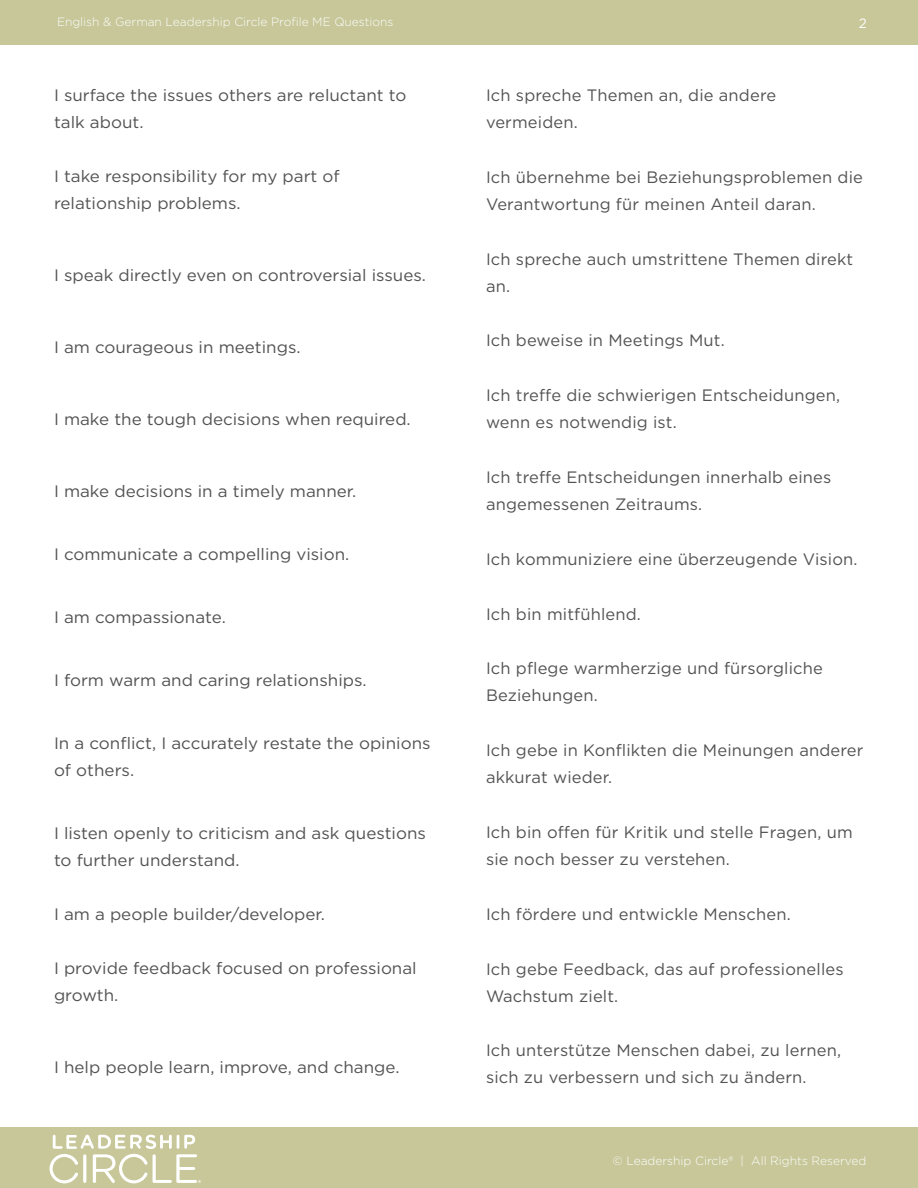
<style>
.page{position:relative;width:918px;height:1188px;background:#fff}
.page>*{position:absolute;margin:0;border:0;box-sizing:border-box;transform-origin:0 0}
.Paragraph_Body_Chine{font:16.5px/27px "Gotham";letter-spacing:.01em;color:#535353}
.paragraph_body{font:16.5px/27px "Gotham";color:#535353}
.t1{font:13.5px "Gotham";color:#fff}
.t2{font:300 12px "Gotham";color:#feffff}
</style>
<div class="page">
<div style="left:0;top:1128px;width:918px;height:60px;background:#c7c799"></div>
<div style="left:0;top:0;width:918px;height:44px;background:#c7c799"></div>
<svg style="left:50px;top:1135px;width:151px;height:48px"></svg>
<p class="t2" style="left:57px;top:15px;width:338px">English &amp; German Leadership Circle Profile ME Questions</p>
<p class="t1" style="left:859px;top:15px;width:10px">2</p>
<p class="paragraph_body" style="left:54px;top:81px;width:354px">I surface the issues others are reluctant to talk about.</p>
<p class="paragraph_body" style="left:54px;top:162px;width:287px">I take responsibility for my part of relationship problems.</p>
<p class="paragraph_body" style="left:54px;top:261px;width:374px">I speak directly even on controversial issues.</p>
<p class="paragraph_body" style="left:54px;top:333px;width:248px">I am courageous in meetings.</p>
<p class="paragraph_body" style="left:54px;top:405px;width:358px">I make the tough decisions when required.</p>
<p class="paragraph_body" style="left:54px;top:477px;width:304px">I make decisions in a timely manner.</p>
<p class="paragraph_body" style="left:54px;top:540px;width:297px">I communicate a compelling vision.</p>
<p class="paragraph_body" style="left:54px;top:603px;width:173px">I am compassionate.</p>
<p class="paragraph_body" style="left:54px;top:666px;width:314px">I form warm and caring relationships.</p>
<p class="paragraph_body" style="left:54px;top:729px;width:378px">In a conflict, I accurately restate the opinions of others.</p>
<p class="paragraph_body" style="left:54px;top:819px;width:373px">I listen openly to criticism and ask questions to further understand.</p>
<p class="paragraph_body" style="left:54px;top:900px;width:273px">I am a people builder/developer.</p>
<p class="paragraph_body" style="left:54px;top:954px;width:364px">I provide feedback focused on professional growth.</p>
<p class="paragraph_body" style="left:54px;top:1053px;width:347px">I help people learn, improve, and change.</p>
<p class="Paragraph_Body_Chine" style="left:486px;top:81px;width:292px">Ich spreche Themen an, die andere vermeiden.</p>
<p class="Paragraph_Body_Chine" style="left:486px;top:163px;width:378px">Ich übernehme bei Beziehungsproblemen die<br>Verantwortung für meinen Anteil daran.</p>
<p class="Paragraph_Body_Chine" style="left:486px;top:245px;width:369px">Ich spreche auch umstrittene Themen direkt an.</p>
<p class="Paragraph_Body_Chine" style="left:486px;top:327px;width:240px">Ich beweise in Meetings Mut.</p>
<p class="Paragraph_Body_Chine" style="left:486px;top:382px;width:356px">Ich treffe die schwierigen Entscheidungen, wenn es notwendig ist.</p>
<p class="Paragraph_Body_Chine" style="left:486px;top:463px;width:347px">Ich treffe Entscheidungen innerhalb eines angemessenen Zeitraums.</p>
<p class="Paragraph_Body_Chine" style="left:486px;top:545px;width:373px">Ich kommuniziere eine überzeugende Vision.</p>
<p class="Paragraph_Body_Chine" style="left:486px;top:600px;width:157px">Ich bin mitfühlend.</p>
<p class="Paragraph_Body_Chine" style="left:486px;top:655px;width:338px">Ich pflege warmherzige und fürsorgliche<br>Beziehungen.</p>
<p class="Paragraph_Body_Chine" style="left:486px;top:737px;width:379px">Ich gebe in Konflikten die Meinungen anderer akkurat wieder.</p>
<p class="Paragraph_Body_Chine" style="left:486px;top:818px;width:368px">Ich bin offen für Kritik und stelle Fragen, um sie noch besser zu verstehen.</p>
<p class="Paragraph_Body_Chine" style="left:486px;top:900px;width:306px">Ich fördere und entwickle Menschen.</p>
<p class="Paragraph_Body_Chine" style="left:486px;top:955px;width:359px">Ich gebe Feedback, das auf professionelles<br>Wachstum zielt.</p>
<p class="Paragraph_Body_Chine" style="left:486px;top:1037px;width:357px">Ich unterstütze Menschen dabei, zu lernen, sich zu verbessern und sich zu ändern.</p>
<p class="t2" style="left:613px;top:1153px;width:255px">© Leadership Circle® | All Rights Reserved</p>
</div>
